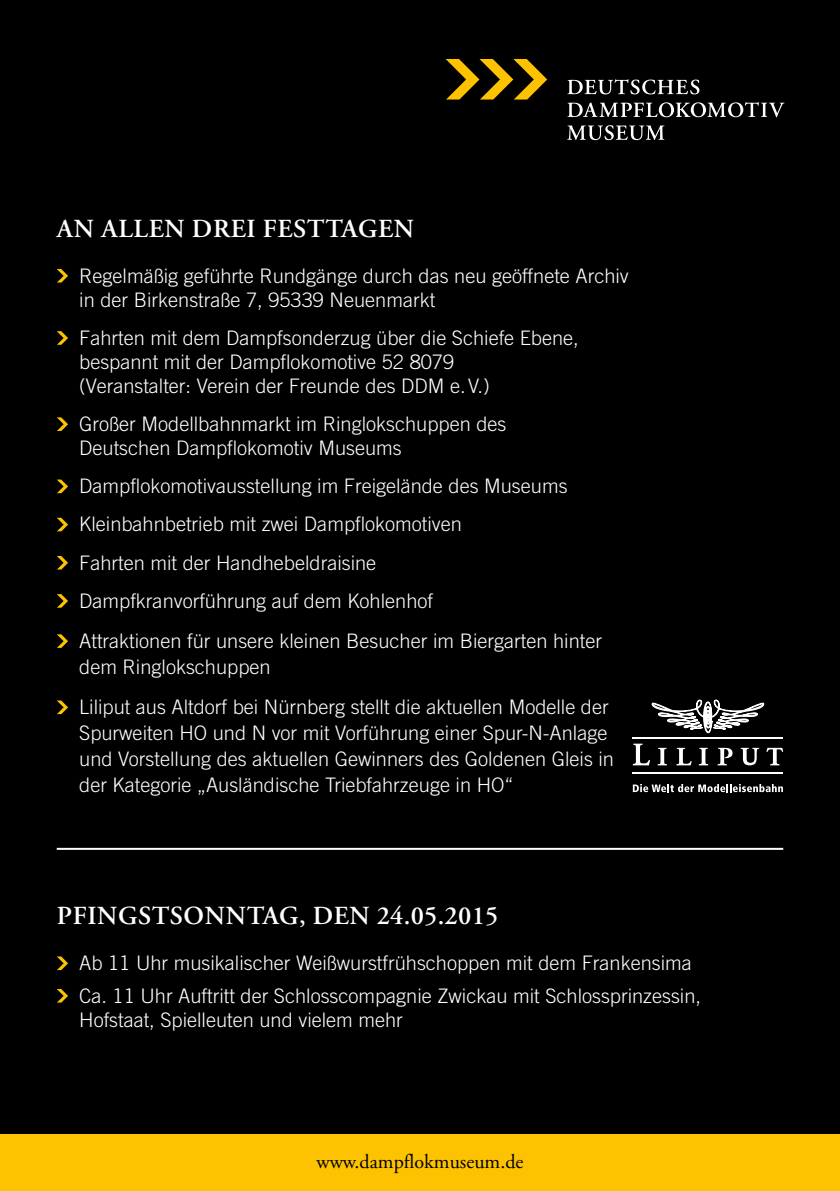
<style>
.page{position:relative;width:840px;height:1191px;background:#fff}
.page>*{position:absolute;margin:0;border:0;box-sizing:border-box;transform-origin:0 0}
.t1{font:600 26px "Adobe Garamond Pro";letter-spacing:.025em;color:#fff}
.t2{font:300 20px/24px "Trade Gothic LT Pro";color:#fff}
.t3{font:20px "Adobe Garamond Pro";color:#000}
</style>
<div class="page">
<div style="left:0;top:0;width:839px;height:1191px;background:#000"></div>
<hr style="left:57px;top:848px;width:725px;height:2px;background:#fff">
<svg style="left:57px;top:269px;width:11px;height:13px"></svg>
<svg style="left:57px;top:331px;width:11px;height:14px"></svg>
<svg style="left:57px;top:417px;width:11px;height:14px"></svg>
<svg style="left:57px;top:479px;width:11px;height:14px"></svg>
<svg style="left:57px;top:518px;width:11px;height:13px"></svg>
<svg style="left:57px;top:556px;width:11px;height:13px"></svg>
<svg style="left:57px;top:594px;width:11px;height:13px"></svg>
<svg style="left:57px;top:634px;width:11px;height:14px"></svg>
<svg style="left:57px;top:700px;width:11px;height:14px"></svg>
<svg style="left:57px;top:956px;width:11px;height:14px"></svg>
<svg style="left:57px;top:989px;width:11px;height:13px"></svg>
<svg style="left:445px;top:59px;width:102px;height:41px"></svg>
<svg style="left:567px;top:79px;width:132px;height:15px"></svg>
<svg style="left:567px;top:102px;width:217px;height:15px"></svg>
<svg style="left:567px;top:125px;width:97px;height:15px"></svg>
<div style="left:0;top:1134px;width:839px;height:57px;background:#fdc300"></div>
<hr style="left:632px;top:737px;width:150px;height:2px;background:#fff">
<hr style="left:632px;top:772px;width:150px;height:2px;background:#fff">
<svg style="left:676px;top:748px;width:15px;height:17px"></svg>
<svg style="left:717px;top:748px;width:15px;height:17px"></svg>
<svg style="left:740px;top:748px;width:19px;height:17px"></svg>
<svg style="left:766px;top:747px;width:16px;height:18px"></svg>
<svg style="left:698px;top:748px;width:10px;height:17px"></svg>
<svg style="left:657px;top:748px;width:9px;height:17px"></svg>
<svg style="left:632px;top:743px;width:17px;height:22px"></svg>
<svg style="left:651px;top:700px;width:112px;height:32px"></svg>
<svg style="left:632px;top:784px;width:150px;height:8px"></svg>
<h1 class="t1" style="left:57px;top:214px;width:358px">AN ALLEN DREI FESTTAGEN</h1>
<p class="t2" style="left:79px;top:263px;width:551px">Regelmäßig geführte Rundgänge durch das neu geöffnete Archiv in der Birkenstraße 7, 95339 Neuenmarkt</p>
<p class="t2" style="left:79px;top:325px;width:501px">Fahrten mit dem Dampfsonderzug über die Schiefe Ebene, bespannt mit der Dampflokomotive 52 8079<br>(Veranstalter: Verein der Freunde des DDM e.V.)</p>
<p class="t2" style="left:79px;top:411px;width:428px">Großer Modellbahnmarkt im Ringlokschuppen des<br>Deutschen Dampflokomotiv Museums</p>
<p class="t2" style="left:79px;top:467px;width:489px;line-height:38.2px">Dampflokomotivausstellung im Freigelände des Museums Kleinbahnbetrieb mit zwei Dampflokomotiven<br>Fahrten mit der Handhebeldraisine Dampfkranvorführung auf dem Kohlenhof</p>
<p class="t2" style="left:79px;top:627px;width:524px;line-height:26px">Attraktionen für unsere kleinen Besucher im Biergarten hinter dem Ringlokschuppen</p>
<p class="t2" style="left:79px;top:693px;width:536px;line-height:26px">Liliput aus Altdorf bei Nürnberg stellt die aktuellen Modelle der Spurweiten HO und N vor mit Vorführung einer Spur-N-Anlage und Vorstellung des aktuellen Gewinners des Goldenen Gleis in der Kategorie „Ausländische Triebfahrzeuge in HO“</p>
<h1 class="t1" style="left:57px;top:901px;width:443px">PFINGSTSONNTAG, DEN 24.05.2015</h1>
<p class="t2" style="left:79px;top:946px;width:623px;line-height:32.6px">Ab 11 Uhr musikalischer Weißwurstfrühschoppen mit dem Frankensima<br>Ca. 11 Uhr Auftritt der Schlosscompagnie Zwickau mit Schlossprinzessin,</p>
<p class="t2" style="left:79px;top:1007px;width:325px">Hofstaat, Spielleuten und vielem mehr</p>
<p class="t3" style="left:316px;top:1150px;width:208px">www.dampflokmuseum.de</p>
</div>
